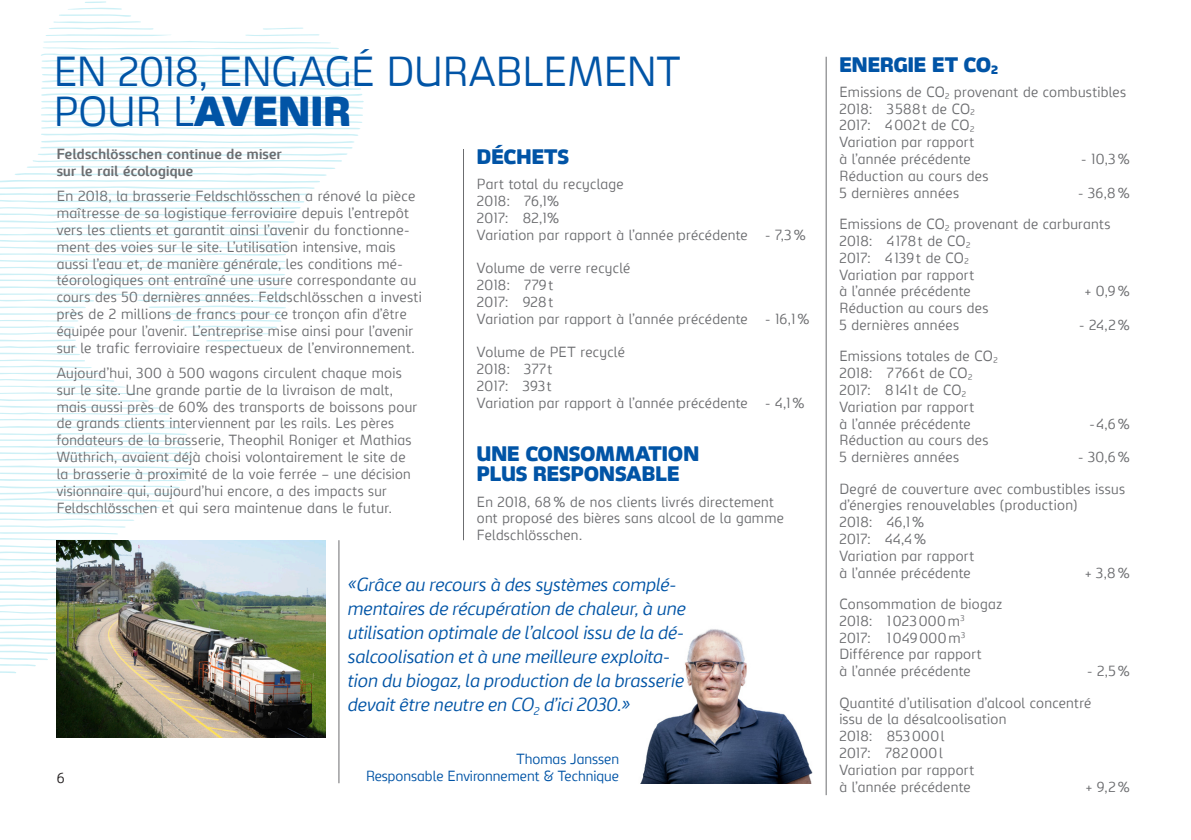
<style>
.page{position:relative;width:1191px;height:840px;background:#fff}
.page>*{position:absolute;margin:0;border:0;box-sizing:border-box;transform-origin:0 0}
.t1{font:300 40px "Carlsberg Sans";letter-spacing:-.01em;color:#0154a6}
.t2{font:900 20px "Carlsberg Sans";color:#0154a6}
.t3{font:italic 300 18px/24px "Carlsberg Sans";letter-spacing:.005em;color:#0154a6}
.text{font:300 14px/16.8px "Carlsberg Sans";letter-spacing:.02em;color:#6c6d70}
.text-2{font:700 14px/16.8px "Carlsberg Sans";letter-spacing:.02em;color:#6c6d70}
.t4{font:300 14px "Carlsberg Sans";color:#0154a6}
.t5{font:300 14px "Carlsberg Sans";color:#231f20}
.s1{font-weight:900}
</style>
<div class="page">
<svg style="left:0;top:1px;width:364px;height:671px"></svg>
<hr style="left:463px;top:149px;width:1px;height:391px;background:#6c6d70">
<hr style="left:338px;top:540px;width:1px;height:242px;background:#6c6d70">
<img style="left:641px;top:629px;width:172px;height:153px">
<img style="left:57px;top:540px;width:268px;height:196px">
<hr style="left:825px;top:57px;width:1px;height:737px;background:#6c6d70">
<p class="t1" style="left:54px;top:46px;width:628px">EN 2018, ENGAGÉ DURABLEMENT</p>
<p class="t1" style="left:54px;top:86px;width:298px">POUR L’<span class="s1">AVENIR</span></p>
<p class="t2" style="left:477px;top:144px;width:94px">DÉCHETS</p>
<p class="text" style="left:477px;top:175px;width:148px">Part total du recyclage</p>
<p class="text" style="left:477px;top:192px;width:84px">2018: 76,1%</p>
<p class="text" style="left:477px;top:209px;width:84px">2017: 82,1%</p>
<p class="text" style="left:477px;top:226px;width:331px">Variation par rapport à l’année précédente - 7,3%</p>
<p class="text" style="left:477px;top:259px;width:155px">Volume de verre recyclé</p>
<p class="text" style="left:477px;top:276px;width:78px">2018: 779t</p>
<p class="text" style="left:477px;top:293px;width:78px">2017: 928t</p>
<p class="text" style="left:477px;top:310px;width:334px">Variation par rapport à l’année précédente - 16,1%</p>
<p class="text" style="left:477px;top:343px;width:149px">Volume de PET recyclé</p>
<p class="text" style="left:477px;top:360px;width:77px">2018: 377t</p>
<p class="text" style="left:477px;top:377px;width:76px">2017: 393t</p>
<p class="text" style="left:477px;top:394px;width:329px">Variation par rapport à l’année précédente - 4,1%</p>
<p class="t2" style="left:477px;top:441px;width:224px">UNE CONSOMMATION</p>
<p class="t2" style="left:477px;top:461px;width:204px">PLUS RESPONSABLE</p>
<p class="text" style="left:477px;top:492px;width:308px">En 2018, 68% de nos clients livrés directement ont proposé des bières sans alcool de la gamme<br>Feldschlösschen.</p>
<p class="t3" style="left:347px;top:572px;width:339px">«Grâce au recours à des systèmes complé&shy;mentaires de récupération de chaleur, à une utilisation optimale de l’alcool issu de la dé&shy;salcoolisation et à une meilleure exploita&shy;tion du biogaz, la production de la brasserie devait être neutre en CO<sub>2</sub> d’ici 2030.»</p>
<p class="t4" style="left:516px;top:750px;width:104px">Thomas Janssen</p>
<p class="t4" style="left:366px;top:766px;width:254px">Responsable Environnement &amp; Technique</p>
<p class="text-2" style="left:57px;top:145px;width:227px">Feldschlösschen continue de miser sur le rail écologique</p>
<p class="text" style="left:57px;top:187px;width:367px">En 2018, la brasserie Feldschlösschen a rénové la pièce maîtresse de sa logistique ferroviaire depuis l’entrepôt vers les clients et garantit ainsi l’avenir du fonctionne&shy;ment des voies sur le site. L’utilisation intensive, mais aussi l’eau et, de manière générale, les conditions mé&shy;téorologiques ont entraîné une usure correspondante au cours des 50 dernières années. Feldschlösschen a investi près de 2 millions de francs pour ce tronçon afin d’être équipée pour l’avenir. L’entreprise mise ainsi pour l’avenir sur le trafic ferroviaire respectueux de l’environnement.</p>
<p class="text" style="left:57px;top:364px;width:362px">Aujourd’hui, 300 à 500 wagons circulent chaque mois sur le site. Une grande partie de la livraison de malt, mais aussi près de 60% des transports de boissons pour de grands clients interviennent par les rails. Les pères fondateurs de la brasserie, Theophil Roniger et Mathias Wüthrich, avaient déjà choisi volontairement le site de la brasserie à proximité de la voie ferrée – une décision visionnaire qui, aujourd’hui encore, a des impacts sur Feldschlösschen et qui sera maintenue dans le futur.</p>
<p class="t5" style="left:57px;top:768px;width:9px">6</p>
<p class="t2" style="left:839px;top:52px;width:160px">ENERGIE ET CO<sub>2</sub></p>
<p class="text" style="left:839px;top:83px;width:288px">Emissions de CO<sub>2</sub> provenant de combustibles</p>
<p class="text" style="left:839px;top:100px;width:137px">2018: 3588t de CO<sub>2</sub></p>
<p class="text" style="left:839px;top:117px;width:136px">2017: 4002t de CO<sub>2</sub></p>
<p class="text" style="left:839px;top:133px;width:136px">Variation par rapport</p>
<p class="text" style="left:839px;top:150px;width:133px">à l’année précédente</p>
<p class="text" style="left:1081px;top:150px;width:50px">- 10,3%</p>
<p class="text" style="left:839px;top:167px;width:151px">Réduction au cours des</p>
<p class="text" style="left:839px;top:184px;width:121px">5 dernières années</p>
<p class="text" style="left:1078px;top:184px;width:54px">- 36,8%</p>
<p class="text" style="left:839px;top:215px;width:273px">Emissions de CO<sub>2</sub> provenant de carburants</p>
<p class="text" style="left:839px;top:232px;width:133px">2018: 4178t de CO<sub>2</sub></p>
<p class="text" style="left:839px;top:249px;width:131px">2017: 4139t de CO<sub>2</sub></p>
<p class="text" style="left:839px;top:265px;width:136px">Variation par rapport</p>
<p class="text" style="left:839px;top:282px;width:133px">à l’année précédente</p>
<p class="text" style="left:1084px;top:282px;width:47px">+ 0,9%</p>
<p class="text" style="left:839px;top:299px;width:151px">Réduction au cours des</p>
<p class="text" style="left:839px;top:316px;width:121px">5 dernières années</p>
<p class="text" style="left:1079px;top:316px;width:53px">- 24,2%</p>
<p class="text" style="left:839px;top:347px;width:160px">Emissions totales de CO<sub>2</sub></p>
<p class="text" style="left:839px;top:364px;width:135px">2018: 7766t de CO<sub>2</sub></p>
<p class="text" style="left:839px;top:381px;width:128px">2017: 8141t de CO<sub>2</sub></p>
<p class="text" style="left:839px;top:398px;width:136px">Variation par rapport</p>
<p class="text" style="left:839px;top:414px;width:133px">à l’année précédente</p>
<p class="text" style="left:1089px;top:414px;width:42px">-4,6%</p>
<p class="text" style="left:839px;top:431px;width:151px">Réduction au cours des</p>
<p class="text" style="left:839px;top:448px;width:121px">5 dernières années</p>
<p class="text" style="left:1078px;top:448px;width:54px">- 30,6%</p>
<p class="text" style="left:839px;top:479px;width:287px">Degré de couverture avec combustibles issus d’énergies renouvelables (production)</p>
<p class="text" style="left:839px;top:513px;width:87px">2018: 46,1%</p>
<p class="text" style="left:839px;top:530px;width:89px">2017: 44,4%</p>
<p class="text" style="left:839px;top:546px;width:136px">Variation par rapport</p>
<p class="text" style="left:839px;top:563px;width:133px">à l’année précédente</p>
<p class="text" style="left:1085px;top:563px;width:46px">+ 3,8%</p>
<p class="text" style="left:839px;top:595px;width:164px">Consommation de biogaz</p>
<p class="text" style="left:839px;top:611px;width:127px">2018: 1023000m<sup>3</sup></p>
<p class="text" style="left:839px;top:628px;width:127px">2017: 1049000m<sup>3</sup></p>
<p class="text" style="left:839px;top:645px;width:144px">Différence par rapport</p>
<p class="text" style="left:839px;top:662px;width:133px">à l’année précédente</p>
<p class="text" style="left:1087px;top:662px;width:45px">- 2,5%</p>
<p class="text" style="left:839px;top:693px;width:254px">Quantité d’utilisation d’alcool concentré issu de la désalcoolisation</p>
<p class="text" style="left:839px;top:727px;width:107px">2018: 853000l</p>
<p class="text" style="left:839px;top:743px;width:105px">2017: 782000l</p>
<p class="text" style="left:839px;top:760px;width:136px">Variation par rapport</p>
<p class="text" style="left:839px;top:777px;width:133px">à l’année précédente</p>
<p class="text" style="left:1085px;top:777px;width:46px">+ 9,2%</p>
</div>
